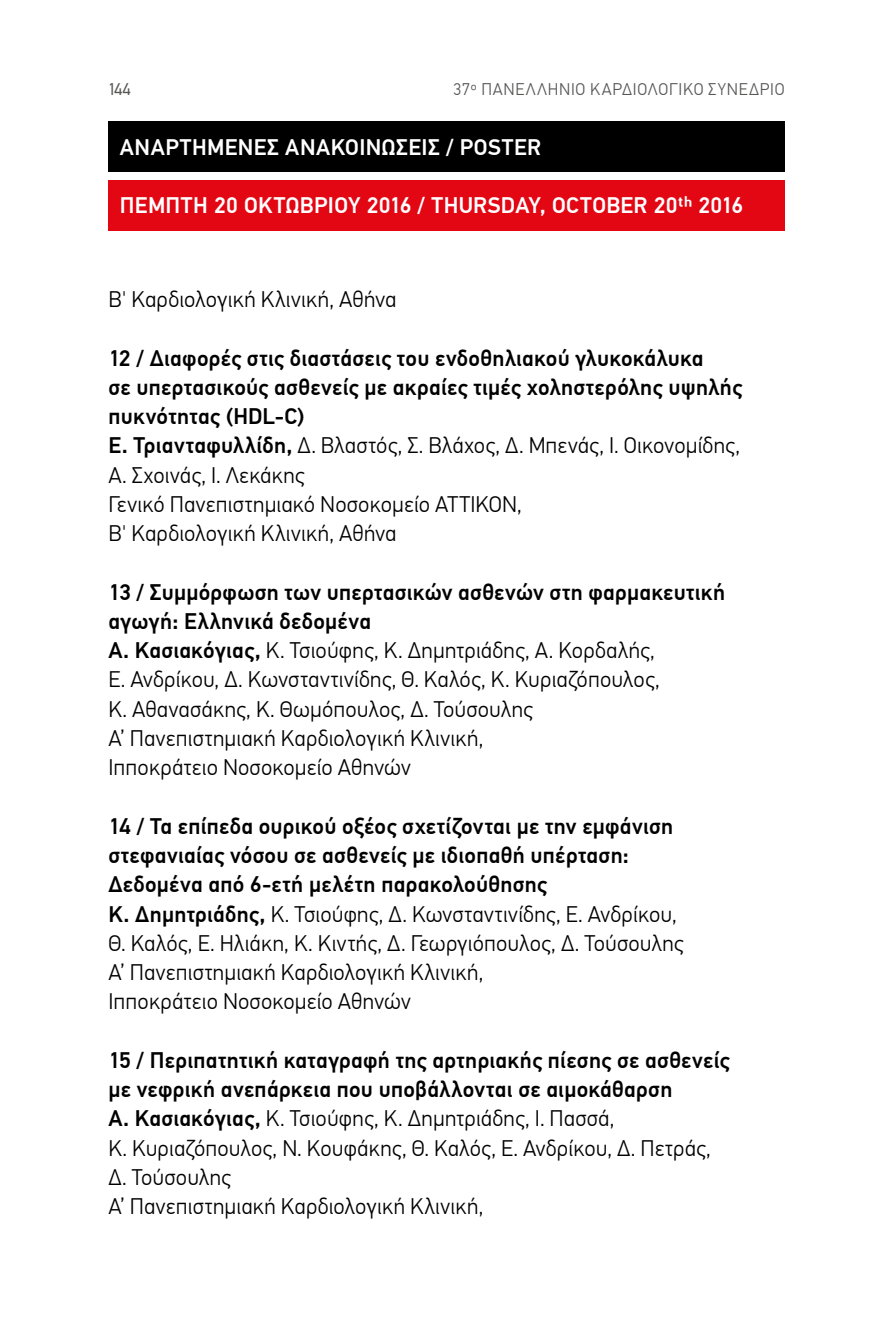
<style>
.page{position:relative;width:893px;height:1340px;background:#fff}
.page>*{position:absolute;margin:0;border:0;box-sizing:border-box;transform-origin:0 0}
.t1{font:300 22.5px/29.2px "PF Din Text Pro";letter-spacing:.005em;color:#000}
.t2{font:500 22.5px/29.2px "PF Din Text Pro";letter-spacing:.01em;color:#000}
.t3{font:500 22.5px "PF Din Text Pro";letter-spacing:.02em;color:#fff}
.t4{font:300 16.88px "PF Din Text Pro";letter-spacing:.045em;color:#575756}
.t5{font:16.88px "PF Din Text Pro";color:#575756}
.s1{font-weight:500}
</style>
<div class="page">
<div style="left:108px;top:180px;width:676px;height:51px;background:#e30613"></div>
<div style="left:108px;top:122px;width:676px;height:50px;background:#000"></div>
<p class="t5" style="left:108px;top:79px;width:24px">144</p>
<p class="t4" style="left:453px;top:79px;width:333px">37o ΠΑΝΕΛΛΗΝΙΟ ΚΑΡΔΙΟΛΟΓΙΚΟ ΣΥΝΕΔΡΙΟ</p>
<p class="t3" style="left:120px;top:133px;width:423px">ΑΝΑΡΤΗΜΕΝΕΣ ΑΝΑΚΟΙΝΩΣΕΙΣ / POSTER</p>
<p class="t3" style="left:120px;top:192px;width:625px">ΠΕΜΠΤΗ 20 ΟΚΤΩBΡΙΟΥ 2016 / THURSDAY, OCTOBER 20th 2016</p>
<p class="t1" style="left:108px;top:285px;width:290px">Β' Καρδιολογική Κλινική, Αθήνα</p>
<p class="t2" style="left:108px;top:343px;width:635px">12 / Διαφορές στις διαστάσεις του ενδοθηλιακού γλυκοκάλυκα<br>σε υπερτασικούς ασθενείς με ακραίες τιμές χοληστερόλης υψηλής πυκνότητας (HDL-C)</p>
<p class="t1" style="left:108px;top:431px;width:633px"><span class="s1">Ε. Τριανταφυλλίδη,</span> Δ. Βλαστός, Σ. Βλάχος, Δ. Μπενάς, Ι. Οικονομίδης,<br>Α. Σχοινάς, Ι. Λεκάκης</p>
<p class="t1" style="left:108px;top:490px;width:415px">Γενικό Πανεπιστημιακό Νοσοκομείο ΑΤΤΙΚΟΝ,<br>Β' Καρδιολογική Κλινική, Αθήνα</p>
<p class="t2" style="left:108px;top:577px;width:618px">13 / Συμμόρφωση των υπερτασικών ασθενών στη φαρμακευτική αγωγή: Ελληνικά δεδομένα</p>
<p class="t1" style="left:108px;top:636px;width:553px"><span class="s1">Α. Κασιακόγιας,</span> Κ. Τσιούφης, Κ. Δημητριάδης, Α. Κορδαλής,<br>Ε. Ανδρίκου, Δ. Κωνσταντινίδης, Θ. Καλός, Κ. Κυριαζόπουλος,<br>Κ. Αθανασάκης, Κ. Θωμόπουλος, Δ. Τούσουλης</p>
<p class="t1" style="left:108px;top:724px;width:377px">Α’ Πανεπιστημιακή Καρδιολογική Κλινική,<br>Ιπποκράτειο Νοσοκομείο Αθηνών</p>
<p class="t2" style="left:108px;top:811px;width:566px">14 / Τα επίπεδα ουρικού οξέος σχετίζονται με την εμφάνιση στεφανιαίας νόσου σε ασθενείς με ιδιοπαθή υπέρταση:<br>Δεδομένα από 6-ετή μελέτη παρακολούθησης</p>
<p class="t1" style="left:108px;top:899px;width:576px"><span class="s1">Κ. Δημητριάδης,</span> Κ. Τσιούφης, Δ. Κωνσταντινίδης, Ε. Ανδρίκου,<br>Θ. Καλός, Ε. Ηλιάκη, Κ. Κιντής, Δ. Γεωργιόπουλος, Δ. Τούσουλης</p>
<p class="t1" style="left:108px;top:958px;width:377px">Α’ Πανεπιστημιακή Καρδιολογική Κλινική,<br>Ιπποκράτειο Νοσοκομείο Αθηνών</p>
<p class="t2" style="left:108px;top:1045px;width:623px">15 / Περιπατητική καταγραφή της αρτηριακής πίεσης σε ασθενείς με νεφρική ανεπάρκεια που υποβάλλονται σε αιμοκάθαρση</p>
<p class="t1" style="left:108px;top:1104px;width:604px"><span class="s1">Α. Κασιακόγιας,</span> Κ. Τσιούφης, Κ. Δημητριάδης, Ι. Πασσά,<br>Κ. Κυριαζόπουλος, Ν. Κουφάκης, Θ. Καλός, Ε. Ανδρίκου, Δ. Πετράς,<br>Δ. Τούσουλης</p>
<p class="t1" style="left:108px;top:1192px;width:377px">Α’ Πανεπιστημιακή Καρδιολογική Κλινική,</p>
</div>
